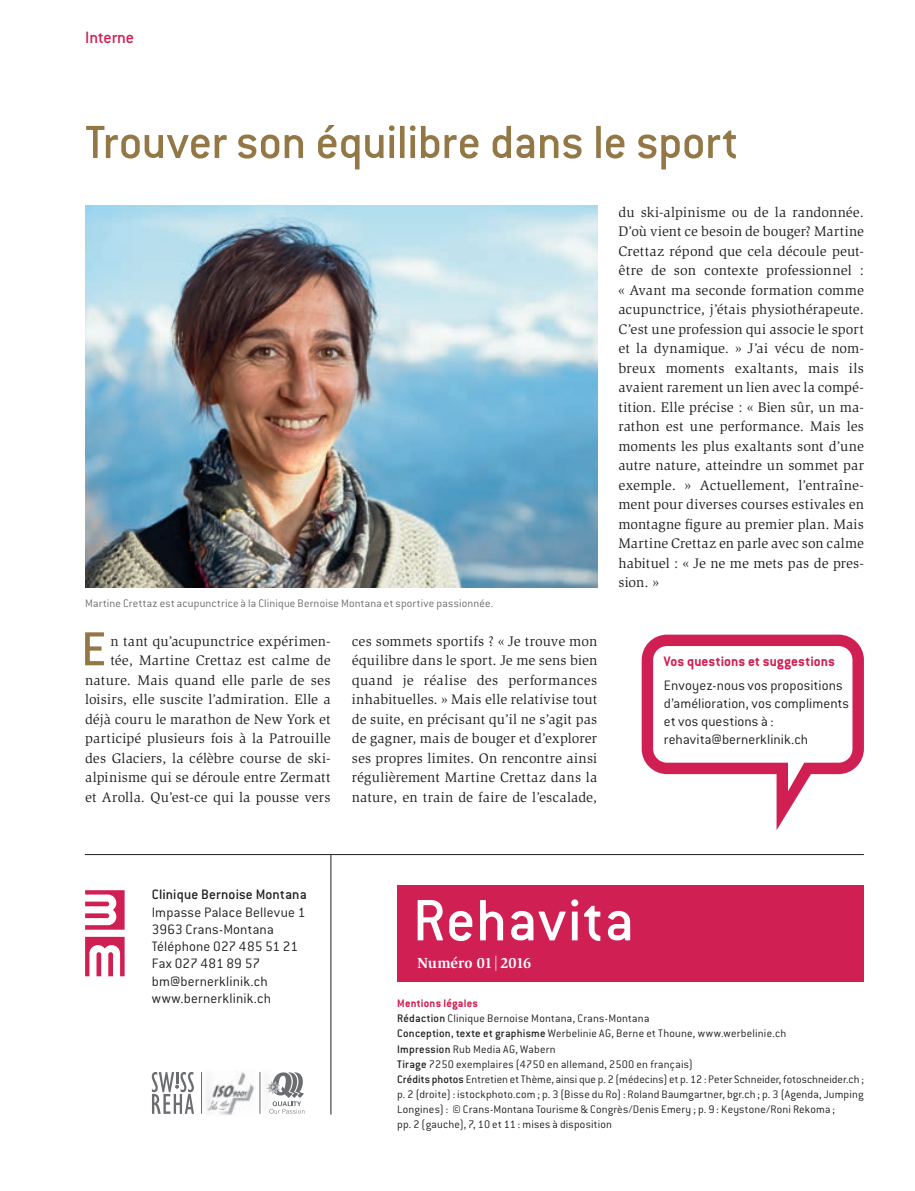
<style>
.page{position:relative;width:915px;height:1191px;background:#fff}
.page>*{position:absolute;margin:0;border:0;box-sizing:border-box;transform-origin:0 0}
.t1{font:500 52.35px "Conduit ITC";color:#937846}
.t2{font:500 51px "Conduit ITC";letter-spacing:-.01em;color:#937846}
.t3{font:500 18px "Conduit ITC";letter-spacing:-.01em;color:#d01f53}
.t4{font:300 15px/17.2px "Conduit ITC";letter-spacing:.01em;color:#231f20}
.t5{font:700 15px "Conduit ITC";letter-spacing:.005em;color:#d01f53}
.t6{font:500 15px "Conduit ITC";letter-spacing:.01em;color:#231f20}
.t7{font:700 15px "Slimbach Std";letter-spacing:-.01em;color:#fff}
.t8{font:14.25px/19.5px "Slimbach Std";letter-spacing:.01em;color:#231f20;text-align:justify}
.t9{font:300 12px/15px "Conduit ITC";letter-spacing:.015em;color:#231f20}
.t10{font:300 12px "Conduit ITC";letter-spacing:.015em;color:#6c6d70}
.s1{font-weight:700;color:#d01f53}
.s2{font-weight:500}
</style>
<div class="page">
<div style="left:397px;top:885px;width:466px;height:97px;background:#d01f53"></div>
<svg style="left:85px;top:890px;width:39px;height:39px"></svg>
<svg style="left:85px;top:936px;width:39px;height:40px"></svg>
<img style="left:85px;top:206px;width:512px;height:381px">
<img style="left:216px;top:1072px;width:38px;height:43px">
<div style="left:199px;top:1065px;width:17px;height:55px;background:#231f20;opacity:.45"></div>
<hr style="left:201px;top:1072px;width:1px;height:41px;background:#6c6d70">
<div style="left:257px;top:1065px;width:17px;height:55px;background:#231f20;opacity:.45"></div>
<hr style="left:259px;top:1072px;width:1px;height:41px;background:#6c6d70">
<svg style="left:152px;top:1072px;width:42px;height:41px"></svg>
<svg style="left:266px;top:1072px;width:38px;height:41px"></svg>
<svg style="left:417px;top:899px;width:213px;height:42px"></svg>
<hr style="left:85px;top:854px;width:778px;height:1px;background:#231f20">
<hr style="left:330px;top:855px;width:1px;height:259px;background:#231f20">
<svg style="left:641px;top:634px;width:222px;height:196px"></svg>
<p class="t3" style="left:85px;top:27px;width:51px">Interne</p>
<h2 class="t2" style="left:85px;top:113px;width:654px">Trouver son équilibre dans le sport</h2>
<p class="t10" style="left:85px;top:596px;width:409px">Martine Crettaz est acupunctrice à la Clinique Bernoise Montana et sportive passionnée.</p>
<h1 class="t1" style="left:81px;top:619px;width:27px">E</h1>
<p class="t8" style="left:85px;top:631px;width:247px;text-align:right">n tant qu’acupunctrice expérimen&shy;tée, Martine Crettaz est calme de nature. Mais quand elle parle de ses loisirs, elle suscite l’admiration. Elle a déjà couru le marathon de New York et participé plusieurs fois à la Patrouille des Glaciers, la célèbre course de ski&shy;alpinisme qui se déroule entre Zermatt et Arolla. Qu’est-ce qui la pousse vers</p>
<p class="t8" style="left:351px;top:631px;width:247px">ces sommets sportifs ? « Je trouve mon équilibre dans le sport. Je me sens bien quand je réalise des performances inhabituelles. » Mais elle relativise tout de suite, en précisant qu’il ne s’agit pas de gagner, mais de bouger et d’explorer ses propres limites. On rencontre ainsi régulièrement Martine Crettaz dans la nature, en train de faire de l’escalade,</p>
<p class="t8" style="left:618px;top:202px;width:247px">du ski-alpinisme ou de la randonnée.<br>D’où vient ce besoin de bouger? Martine Crettaz répond que cela découle peut&shy;être de son contexte professionnel : « Avant ma seconde formation comme acupunctrice, j’étais physiothérapeute.<br>C’est une profession qui associe le sport et la dynamique. » J’ai vécu de nom&shy;breux moments exaltants, mais ils avaient rarement un lien avec la compé&shy;tition. Elle précise : « Bien sûr, un ma&shy;rathon est une performance. Mais les moments les plus exaltants sont d’une autre nature, atteindre un sommet par exemple. » Actuellement, l’entraîne&shy;ment pour diverses courses estivales en montagne figure au premier plan. Mais Martine Crettaz en parle avec son calme habituel : « Je ne me mets pas de pres&shy;sion. »</p>
<p class="t5" style="left:663px;top:652px;width:173px">Vos questions et suggestions</p>
<p class="t4" style="left:663px;top:676px;width:187px;line-height:18px">Envoyez-nous vos propositions d’amélioration, vos compliments et vos questions à : rehavita@bernerklinik.ch</p>
<p class="t6" style="left:152px;top:886px;width:156px">Clinique Bernoise Montana</p>
<p class="t4" style="left:152px;top:903px;width:155px">Impasse Palace Bellevue 1<br>3963 Crans-Montana<br>Téléphone 027 485 51 21<br>Fax 027 481 89 57 bm@bernerklinik.ch www.bernerklinik.ch</p>
<p class="t7" style="left:417px;top:953px;width:115px">Numéro 01|2016</p>
<p class="t9" style="left:397px;top:996px;width:468px"><span class="s1">Mentions légales<br></span><span class="s2">Rédaction</span> Clinique Bernoise Montana, Crans-Montana<br><span class="s2">Conception, texte et graphisme</span> Werbelinie AG, Berne et Thoune, www.werbelinie.ch<br><span class="s2">Impression</span> Rub Media AG, Wabern<br><span class="s2">Tirage</span> 7250 exemplaires (4750 en allemand, 2500 en français)<br><span class="s2">Crédits photos</span> Entretien et Thème, ainsi que p. 2 (médecins) et p. 12 : Peter Schneider, fotoschneider.ch ; p. 2 (droite) : istockphoto.com ; p. 3 (Bisse du Ro) : Roland Baumgartner, bgr.ch ; p. 3 (Agenda, Jumping Longines) : © Crans-Montana Tourisme &amp; Congrès/Denis Emery ; p. 9 : Keystone/Roni Rekoma ;<br>pp. 2 (gauche), 7, 10 et 11 : mises à disposition</p>
</div>
